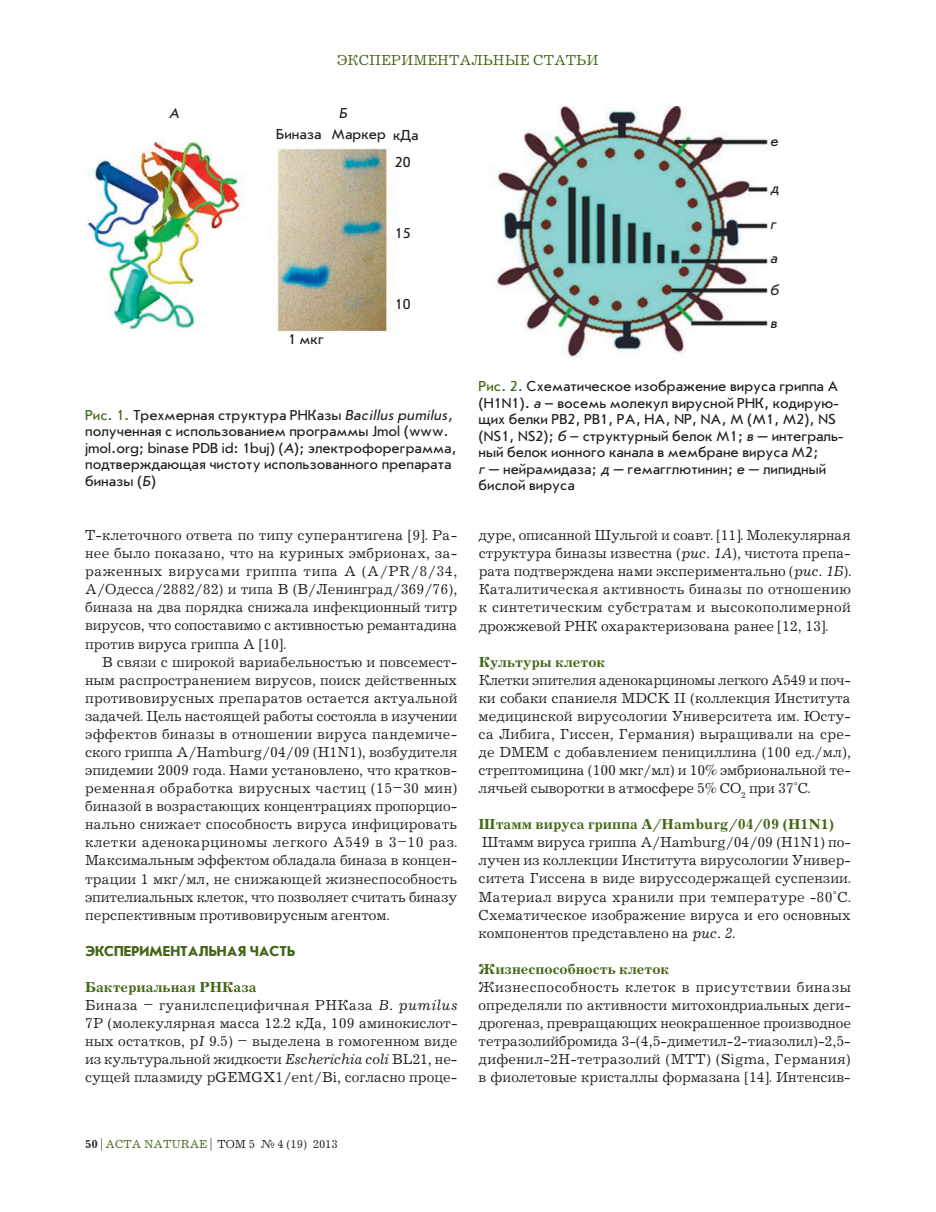
<style>
.page{position:relative;width:936px;height:1212px;background:#fff}
.page>*{position:absolute;margin:0;border:0;box-sizing:border-box;transform-origin:0 0}
.t1{font:15px/18px "Journal C";color:#231f20;text-align:justify}
.t2{font:15px/16.5px "Journal Sans C";color:#231f20}
.t3{font:700 15px "Journal C";color:#426616}
.t4{font:15px "Journal C";color:#426616}
.t5{font:700 15px "Journal Sans C";color:#426616}
.t6{font:italic 15px/31.5px "Journal Sans C";color:#231f20}
.t7{font:12px "Journal C";color:#231f20}
.s1{color:#426616}
.s2{font-style:italic}
.s3{font-weight:700;color:#426616}
.s4{font-weight:700}
</style>
<div class="page">
<img style="left:85px;top:141px;width:305px;height:192px">
<img style="left:495px;top:106px;width:273px;height:252px">
<p class="t4" style="left:337px;top:52px;width:263px">ЭКСПЕРИМЕНТАЛЬНЫЕ СТАТЬИ</p>
<p class="t6" style="left:169px;top:98px;width:11px">А</p>
<p class="t6" style="left:339px;top:98px;width:10px">Б</p>
<p class="t2" style="left:276px;top:126px;width:111px">Биназа Маркер</p>
<p class="t2" style="left:393px;top:127px;width:27px">кДа</p>
<p class="t2" style="left:395px;top:154px;width:17px">20</p>
<p class="t2" style="left:288px;top:332px;width:37px">1 мкг</p>
<p class="t2" style="left:395px;top:225px;width:17px">15</p>
<p class="t2" style="left:395px;top:296px;width:17px">10</p>
<p class="t6" style="left:770px;top:126px;width:10px">е</p>
<p class="t6" style="left:770px;top:172px;width:11px">д</p>
<p class="t6" style="left:770px;top:208px;width:8px">г</p>
<p class="t6" style="left:770px;top:243px;width:11px">a б</p>
<p class="t6" style="left:770px;top:307px;width:9px">в</p>
<p class="t2" style="left:85px;top:407px;width:373px"><span class="s1">Рис. 1.</span> Трехмерная структура РНКазы <span class="s2">Bacillus pumilus, </span>полученная с использованием программы Jmol (www. jmol.org; binase PDB id: 1buj) (<span class="s2">A</span>); электрофореграмма, подтверждающая чистоту использованного препарата биназы (<span class="s2">Б</span>)</p>
<p class="t1" style="left:85px;top:527px;width:374px">Т-клеточного ответа по типу суперантигена [9]. Ра&shy;нее было показано, что на куриных эмбрионах, за&shy;раженных вирусами гриппа типа А (А/PR/8/34, А/Одесса/2882/82) и типа В (В/Ленинград/369/76), биназа на два порядка снижала инфекционный титр вирусов, что сопоставимо с активностью ремантадина против вируса гриппа А [10].</p>
<p class="t1" style="left:85px;top:653px;width:374px;text-indent:17px">В связи с широкой вариабельностью и повсемест&shy;ным распространением вирусов, поиск действенных противовирусных препаратов остается актуальной задачей. Цель настоящей работы состояла в изучении эффектов биназы в отношении вируса пандемиче&shy;ского гриппа A/Hamburg/04/09 (H1N1), возбудителя эпидемии 2009 года. Нами установлено, что кратков&shy;ременная обработка вирусных частиц (15–30 мин) биназой в возрастающих концентрациях пропорцио&shy;нально снижает способность вируса инфицировать клетки аденокарциномы легкого А549 в 3–10 раз.<br>Максимальным эффектом обладала биназа в концен&shy;трации 1 мкг/мл, не снижающей жизнеспособность эпителиальных клеток, что позволяет считать биназу перспективным противовирусным агентом.</p>
<p class="t5" style="left:85px;top:943px;width:211px">ЭКСПЕРИМЕНТАЛЬНАЯ ЧАСТЬ</p>
<p class="t1" style="left:85px;top:978px;width:374px;text-align:left"><span class="s3">Бактериальная РНКаза<br></span>Биназа – гуанилспецифичная РНКаза <span class="s2">B. pumilus </span>7Р (молекулярная масса 12.2 кДа, 109 аминокислот&shy;ных остатков, p<span class="s2">I</span> 9.5) – выделена в гомогенном виде из культуральной жидкости <span class="s2">Escherichia coli</span> BL21, не&shy;сущей плазмиду pGEMGX1/ent/Bi, согласно проце-</p>
<p class="t7" style="left:85px;top:1137px;width:254px"><span class="s4">50</span> | <span class="s1">Acta naturae</span> | ТОМ 5 № 4 (19) 2013</p>
<p class="t2" style="left:478px;top:378px;width:366px"><span class="s1">Рис. 2.</span> Схематическое изображение вируса гриппа A (H1N1). <span class="s2">а</span> – восемь молекул вирусной РНК, кодирую&shy;щих белки PB2, PB1, PA, HA, NP, NA, M (M1, M2), NS (NS1, NS2); <span class="s2">б</span> – структурный белок М1; <span class="s2">в –</span> интеграль&shy;ный белок ионного канала в мембране вируса М2;<br><span class="s2">г –</span> нейрамидаза; <span class="s2">д –</span> гемагглютинин; <span class="s2">е –</span> липидный бислой вируса</p>
<p class="t1" style="left:478px;top:527px;width:374px">дуре, описанной Шульгой и соавт. [11]. Молекулярная структура биназы известна (<span class="s2">рис. 1А</span>), чистота препа&shy;рата подтверждена нами экспериментально (<span class="s2">рис. 1Б</span>).<br>Каталитическая активность биназы по отношению к синтетическим субстратам и высокополимерной дрожжевой РНК охарактеризована ранее [12, 13].</p>
<p class="t3" style="left:478px;top:653px;width:128px">Культуры клеток</p>
<p class="t1" style="left:478px;top:671px;width:374px">Клетки эпителия аденокарциномы легкого А549 и поч&shy;ки собаки спаниеля MDCK II (коллекция Института медицинской вирусологии Университета им. Юсту&shy;са Либига, Гиссен, Германия) выращивали на сре&shy;де DMEM с добавлением пенициллина (100 ед./мл), стрептомицина (100 мкг/мл) и 10% эмбриональной те&shy;лячьей сыворотки в атмосфере 5% СО<sub>2</sub> при 37°С.</p>
<p class="t3" style="left:478px;top:816px;width:357px">Штамм вируса гриппа A/Hamburg/04/09 (H1N1)</p>
<p class="t1" style="left:478px;top:834px;width:374px">Штамм вируса гриппа A/Hamburg/04/09 (H1N1) по&shy;лучен из коллекции Института вирусологии Универ&shy;ситета Гиссена в виде вируссодержащей суспензии.<br>Материал вируса хранили при температуре -80°С.<br>Схематическое изображение вируса и его основных компонентов представлено на <span class="s2">рис. 2</span>.</p>
<p class="t3" style="left:478px;top:960px;width:192px">Жизнеспособность клеток</p>
<p class="t1" style="left:478px;top:978px;width:374px">Жизнеспособность клеток в присутствии биназы определяли по активности митохондриальных деги&shy;дрогеназ, превращающих неокрашенное производное тетразолийбромида 3-(4,5-диметил-2-тиазолил)-2,5- дифенил-2Н-тетразолий (МТТ) (Sigma, Германия) в фиолетовые кристаллы формазана [14]. Интенсив-</p>
</div>
